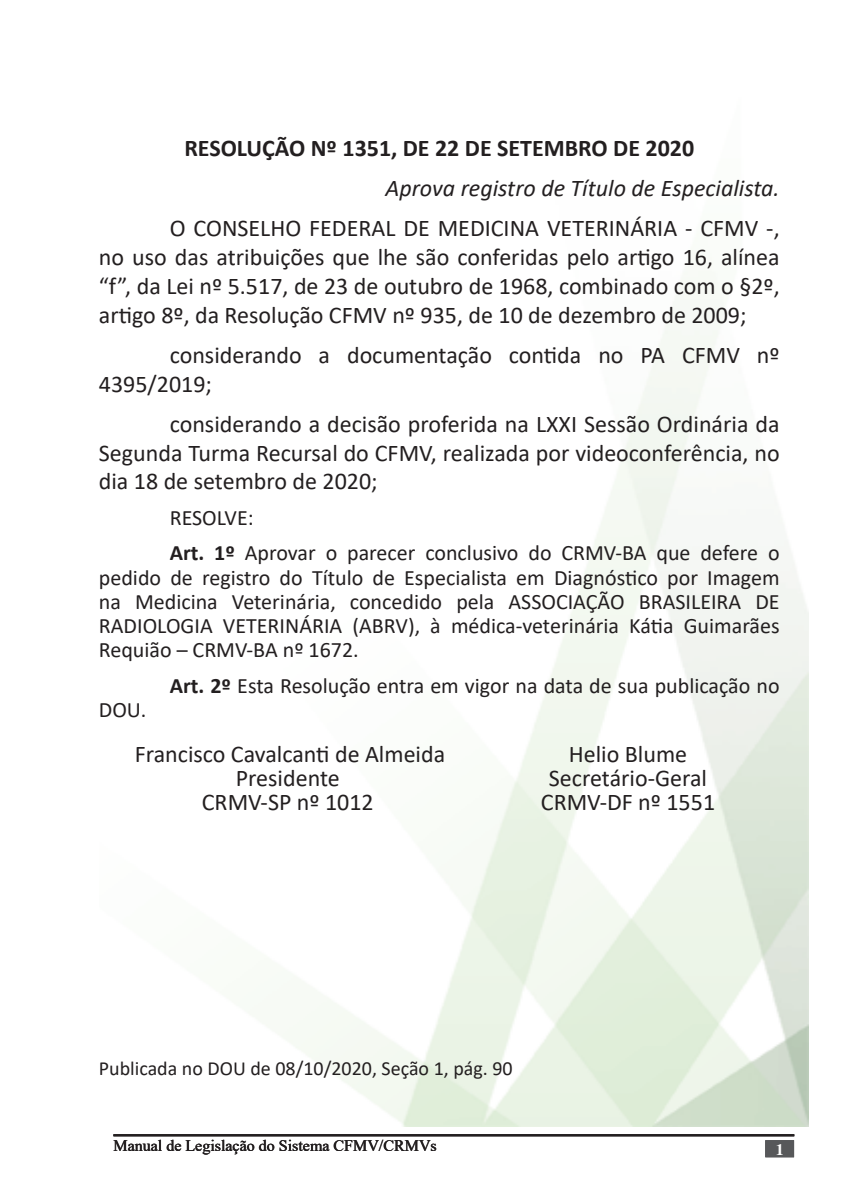
<style>
.page{position:relative;width:851px;height:1191px;background:#fff}
.page>*{position:absolute;margin:0;border:0;box-sizing:border-box;transform-origin:0 0}
.Corpo_de_texto{font:24px/28.8px "Calibri";color:#231f20;text-align:justify}
.Texto_de_nota_de_rod{font:italic 24px "Calibri";color:#231f20}
.Texto_de_nota_de_rod-2{font:700 24px "Calibri";color:#231f20}
.t1{font:22px/24.2px "Calibri";color:#231f20;text-align:justify}
.t2{font:20px "Calibri";color:#231f20}
.t3{font:16px "Times New Roman";color:#231f20}
.Apresentação{font:700 16px "Times";color:#fff}
.s1{font-weight:700}
</style>
<div class="page">
<hr style="left:113px;top:1134px;width:681px;height:2px;background:#231f20">
<div style="left:765px;top:1140px;width:28px;height:17px;background:#57585a"></div>
<p class="Texto_de_nota_de_rod-2" style="left:184px;top:131px;width:511px">RESOLUÇÃO Nº 1351, DE 22 DE SETEMBRO DE 2020</p>
<p class="Texto_de_nota_de_rod" style="left:385px;top:171px;width:395px">Aprova registro de Título de Especialista.</p>
<p class="Corpo_de_texto" style="left:99px;top:213px;width:682px;text-indent:71px">O CONSELHO FEDERAL DE MEDICINA VETERINÁRIA - CFMV -, no uso das atribuições que lhe são conferidas pelo artigo 16, alínea “f”, da Lei nº 5.517, de 23 de outubro de 1968, combinado com o §2º, artigo 8º, da Resolução CFMV nº 935, de 10 de dezembro de 2009;</p>
<p class="Corpo_de_texto" style="left:99px;top:340px;width:682px;text-indent:71px">considerando a documentação contida no PA CFMV nº<br>4395/2019;</p>
<p class="Corpo_de_texto" style="left:99px;top:409px;width:682px;text-indent:71px">considerando a decisão proferida na LXXI Sessão Ordinária da Segunda Turma Recursal do CFMV, realizada por videoconferência, no dia 18 de setembro de 2020;</p>
<p class="t1" style="left:170px;top:505px;width:85px">RESOLVE:</p>
<p class="t1" style="left:99px;top:540px;width:682px;text-indent:71px"><span class="s1">Art. 1º</span> Aprovar o parecer conclusivo do CRMV-BA que defere o pedido de registro do Título de Especialista em Diagnóstico por Imagem na Medicina Veterinária, concedido pela ASSOCIAÇÃO BRASILEIRA DE RADIOLOGIA VETERINÁRIA (ABRV), à médica-veterinária Kátia Guimarães Requião – CRMV-BA nº 1672.</p>
<p class="t1" style="left:170px;top:673px;width:611px"><span class="s1">Art. 2º</span> Esta Resolução entra em vigor na data de sua publicação no</p>
<p class="t1" style="left:99px;top:697px;width:49px">DOU.</p>
<p class="Corpo_de_texto" style="left:135px;top:739px;width:312px">Francisco Cavalcanti de Almeida</p>
<p class="Corpo_de_texto" style="left:236px;top:763px;width:105px">Presidente</p>
<p class="Corpo_de_texto" style="left:202px;top:787px;width:173px">CRMV-SP nº 1012</p>
<p class="Corpo_de_texto" style="left:568px;top:739px;width:120px">Helio Blume</p>
<p class="Corpo_de_texto" style="left:549px;top:763px;width:160px">Secretário-Geral</p>
<p class="Corpo_de_texto" style="left:541px;top:787px;width:176px">CRMV-DF nº 1551</p>
<p class="t2" style="left:99px;top:1054px;width:415px">Publicada no DOU de 08/10/2020, Seção 1, pág. 90</p>
<p class="t3" style="left:113px;top:1134px;width:325px">Manual de Legislação do Sistema CFMV/CRMVs</p>
<p class="Apresentação" style="left:775px;top:1140px;width:9px">1</p>
</div>
